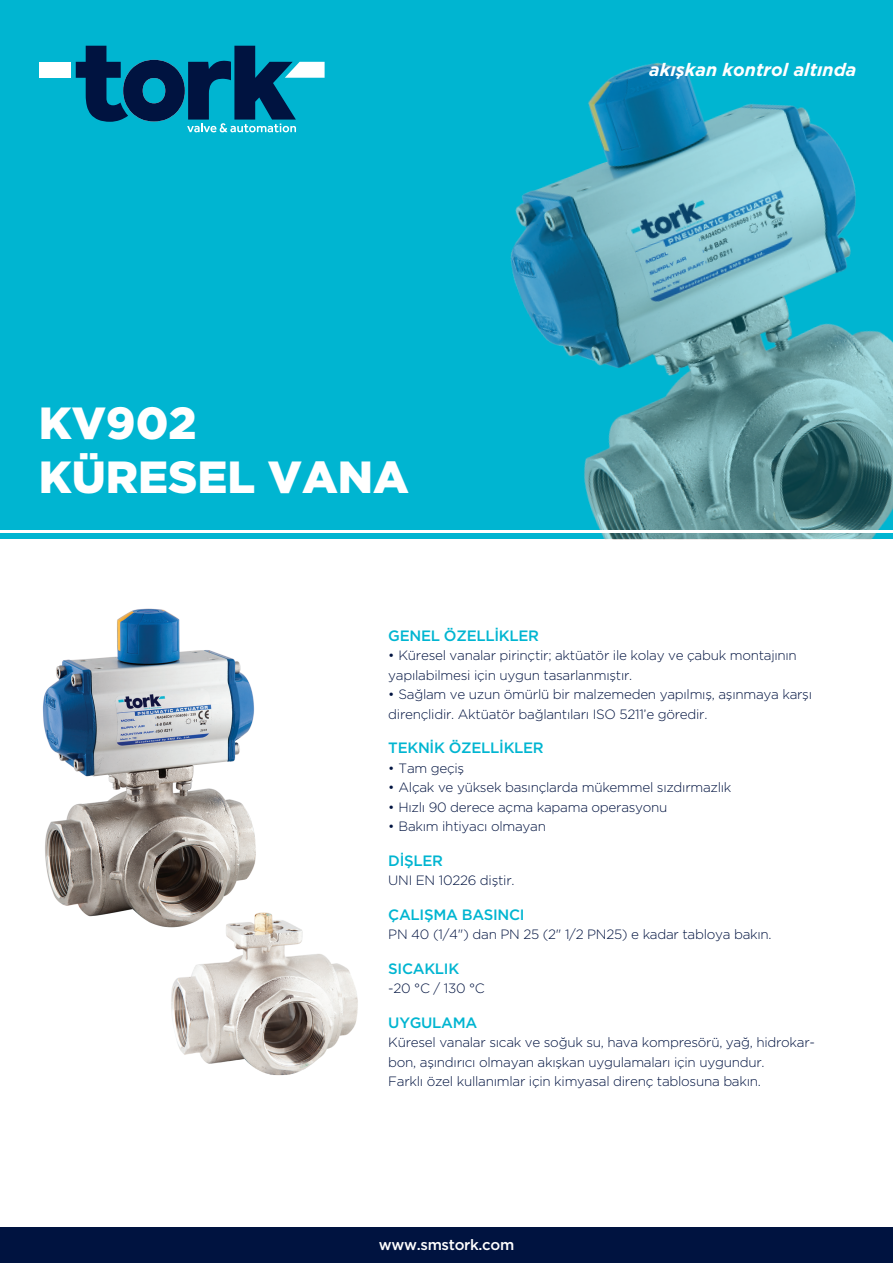
<style>
.page{position:relative;width:893px;height:1263px;background:#fff}
.page>*{position:absolute;margin:0;border:0;box-sizing:border-box;transform-origin:0 0}
.t1{font:900 45px/54px "Gotham";color:#fff}
.t2{font:italic 700 18px "Gotham";color:#fff}
.t3{font:500 15px "Gotham HTF";letter-spacing:-.02em;color:#00b5d1}
.t4{font:500 15px "Gotham HTF";letter-spacing:-.02em;color:#fff}
.t5{font:300 13.5px/19.5px "Gotham HTF";letter-spacing:-.02em;color:#001340}
</style>
<div class="page">
<div style="left:0;top:1227px;width:893px;height:36px;background:#001340"></div>
<img style="left:43px;top:608px;width:213px;height:318px">
<img style="left:159px;top:902px;width:199px;height:174px">
<div style="left:0;top:0;width:893px;height:539px;background:#00b5d1"></div>
<img style="left:510px;top:62px;width:383px;height:477px">
<svg style="left:76px;top:46px;width:249px;height:86px"></svg>
<div style="left:39px;top:62px;width:32px;height:16px;background:#fff"></div>
<hr style="left:0;top:530px;width:893px;height:3px;background:#fff">
<h1 class="t1" style="left:39px;top:396px;width:371px">KV902<br>KÜRESEL VANA</h1>
<h2 class="t2" style="left:649px;top:59px;width:209px">akışkan kontrol altında</h2>
<p class="t3" style="left:388px;top:627px;width:152px">GENEL ÖZELLİKLER</p>
<p class="t5" style="left:388px;top:645px;width:410px">• Küresel vanalar pirinçtir; aktüatör ile kolay ve çabuk montajının yapılabilmesi için uygun tasarlanmıştır.</p>
<p class="t5" style="left:388px;top:684px;width:425px">• Sağlam ve uzun ömürlü bir malzemeden yapılmış, aşınmaya karşı dirençlidir. Aktüatör bağlantıları ISO 5211’e göredir.</p>
<p class="t3" style="left:388px;top:739px;width:157px">TEKNİK ÖZELLİKLER</p>
<p class="t5" style="left:388px;top:758px;width:78px">• Tam geçiş</p>
<p class="t5" style="left:388px;top:777px;width:345px">• Alçak ve yüksek basınçlarda mükemmel sızdırmazlık</p>
<p class="t5" style="left:388px;top:797px;width:281px">• Hızlı 90 derece açma kapama operasyonu</p>
<p class="t5" style="left:388px;top:816px;width:159px">• Bakım ihtiyacı olmayan</p>
<p class="t3" style="left:388px;top:852px;width:56px">DİŞLER</p>
<p class="t5" style="left:388px;top:870px;width:128px">UNI EN 10226 diştir.</p>
<p class="t3" style="left:388px;top:906px;width:138px">ÇALIŞMA BASINCI</p>
<p class="t5" style="left:388px;top:924px;width:385px">PN 40 (1/4") dan PN 25 (2" 1/2 PN25) e kadar tabloya bakın.</p>
<p class="t3" style="left:388px;top:960px;width:72px">SICAKLIK</p>
<p class="t5" style="left:388px;top:978px;width:98px">-20 °C / 130 °C</p>
<p class="t3" style="left:388px;top:1014px;width:91px">UYGULAMA</p>
<p class="t5" style="left:388px;top:1032px;width:428px">Küresel vanalar sıcak ve soğuk su, hava kompresörü, yağ, hidrokar&shy;bon, aşındırıcı olmayan akışkan uygulamaları için uygundur.<br>Farklı özel kullanımlar için kimyasal direnç tablosuna bakın.</p>
<p class="t4" style="left:379px;top:1236px;width:137px">www.smstork.com</p>
</div>
